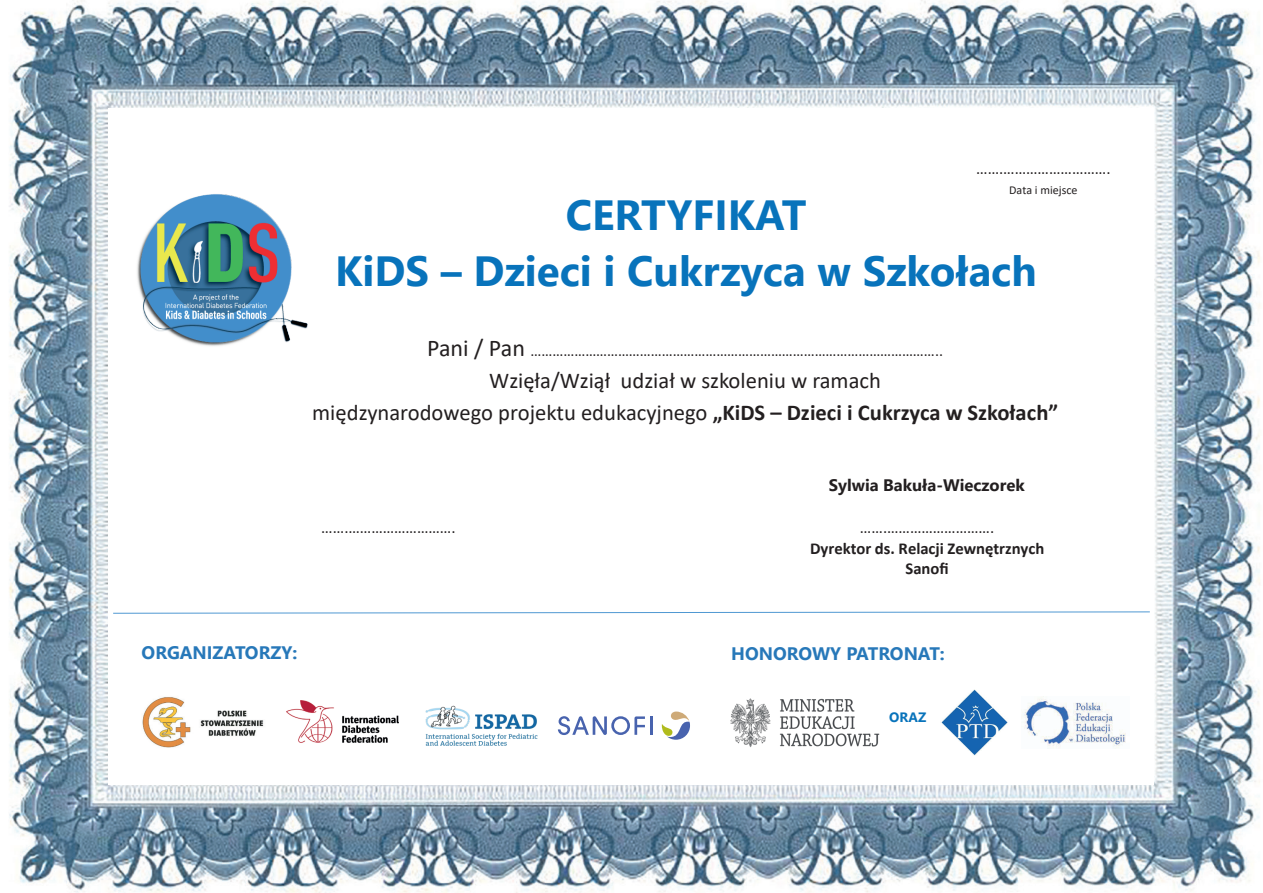
<style>
.page{position:relative;width:1263px;height:893px;background:#fff}
.page>*{position:absolute;margin:0;border:0;box-sizing:border-box;transform-origin:0 0}
.t1{font:700 42.15px/55.9px "Segoe UI";color:#0873bb;text-align:center}
.t2{font:22.65px/31.8px "Calibri";color:#231f20;text-align:center}
.t3{font:700 18.15px "Segoe UI";color:#2778b9}
.t4{font:16.65px "Calibri";color:#231f20}
.t5{font:700 16.65px/20.4px "Calibri";color:#231f20;text-align:center}
.t6{font:700 16.65px "Segoe UI";color:#231f20}
.t7{font:15.9px "Calibri";color:#231f20}
.t8{font:700 13.5px "Segoe UI";color:#0873bb}
.t9{font:12px "Calibri";color:#231f20}
.s1{font-size:24px}
.s2{font-weight:700}
</style>
<div class="page">
<img style="left:9px;top:0;width:1251px;height:893px">
<div style="left:109px;top:109px;width:1045px;height:675px;background:#fff"></div>
<img style="left:137px;top:194px;width:171px;height:152px">
<img style="left:142px;top:697px;width:122px;height:51px">
<svg style="left:113px;top:611px;width:1037px;height:3px"></svg>
<img style="left:425px;top:705px;width:113px;height:41px">
<img style="left:730px;top:698px;width:150px;height:49px">
<img style="left:1021px;top:696px;width:105px;height:52px">
<img style="left:286px;top:700px;width:113px;height:43px">
<img style="left:941px;top:689px;width:67px;height:66px">
<svg style="left:662px;top:711px;width:28px;height:29px"></svg>
<svg style="left:558px;top:716px;width:94px;height:19px"></svg>
<p class="t4" style="left:976px;top:157px;width:136px">…….……………………….</p>
<p class="t9" style="left:1009px;top:182px;width:70px">Data i miejsce</p>
<h1 class="t1" style="left:335px;top:184px;width:703px">CERTYFIKAT<br>KiDS – Dzieci i Cukrzyca w Szkołach</h1>
<p class="t7" style="left:427px;top:339px;width:518px"><span class="s1">Pani / Pan</span> …………………………………………………………………………………………………..</p>
<p class="t2" style="left:312px;top:364px;width:748px">Wzięła/Wziął udział w szkoleniu w ramach<br>międzynarodowego projektu edukacyjnego <span class="s2">„KiDS – Dzieci i Cukrzyca w Szkołach”</span></p>
<p class="t4" style="left:321px;top:516px;width:136px">…….……………………….</p>
<p class="t6" style="left:829px;top:470px;width:197px">Sylwia Bakuła-Wieczorek</p>
<p class="t4" style="left:860px;top:516px;width:136px">…….……………………….</p>
<p class="t5" style="left:810px;top:538px;width:236px">Dyrektor ds. Relacji Zewnętrznych<br>Sanofi</p>
<p class="t3" style="left:142px;top:636px;width:157px">ORGANIZATORZY:</p>
<p class="t3" style="left:731px;top:637px;width:215px">HONOROWY PATRONAT:</p>
<p class="t8" style="left:889px;top:705px;width:39px">ORAZ</p>
</div>
